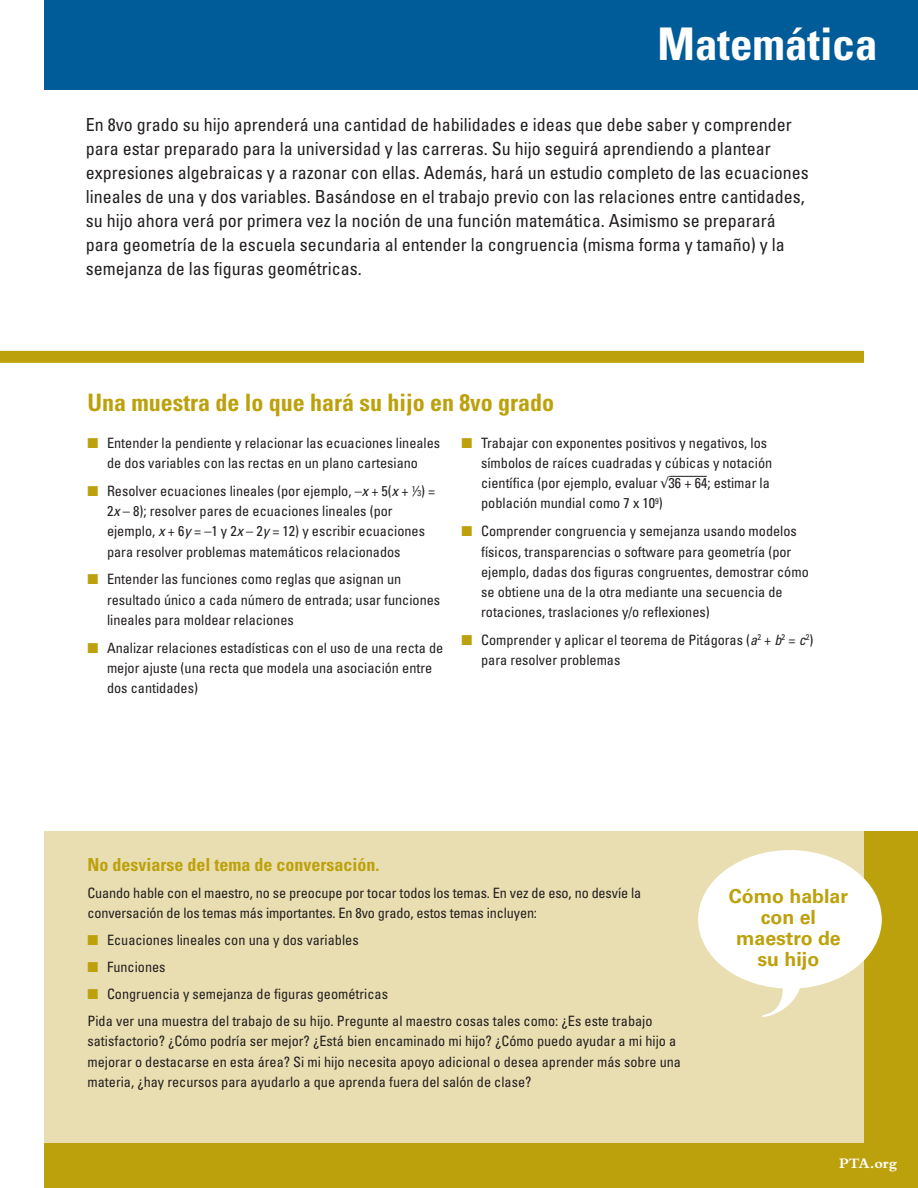
<style>
.page{position:relative;width:918px;height:1188px;background:#fff}
.page>*{position:absolute;margin:0;border:0;box-sizing:border-box;transform-origin:0 0}
.t1{font:700 condensed 45px "Univers LT Std";color:#fff}
.t2{font:700 condensed 24px "Univers LT Std";color:#bda10c}
.t3{font:700 19.5px/21px "Univers LT Std";color:#bda10c;text-align:center}
.t4{font:condensed 18px/24px "Univers LT Std";color:#231f20}
.t5{font:700 condensed 18px "Univers LT Std";color:#bda10c}
.t6{font:700 15px "Bembo Std";color:#fff}
.t7{font:condensed 14.25px/20.2px "Univers LT Std";color:#231f20}
.s1{color:#bda10c}
.s2{font-style:italic}
.s3{font-size:8.55px}
</style>
<div class="page">
<div style="left:44px;top:832px;width:871px;height:356px;background:#e9deb1"></div>
<div style="left:865px;top:832px;width:53px;height:356px;background:#bda10c"></div>
<div style="left:44px;top:1143px;width:824px;height:45px;background:#bda10c"></div>
<div style="left:44px;top:0;width:874px;height:90px;background:#005c99"></div>
<div style="left:0;top:351px;width:864px;height:12px;background:#bda10c"></div>
<div style="left:698px;top:850px;width:184px;height:139px;background:#fff;border-radius:50%"></div>
<svg style="left:754px;top:983px;width:47px;height:34px"></svg>
<hr style="left:669px;top:476px;width:38px;height:1px;background:#231f20">
<p class="t1" style="left:658px;top:16px;width:222px">Matemática</p>
<p class="t4" style="left:86px;top:112px;width:724px">En 8vo grado su hijo aprenderá una cantidad de habilidades e ideas que debe saber y comprender para estar preparado para la universidad y las carreras. Su hijo seguirá aprendiendo a plantear expresiones algebraicas y a razonar con ellas. Además, hará un estudio completo de las ecuaciones lineales de una y dos variables. Basándose en el trabajo previo con las relaciones entre cantidades, su hijo ahora verá por primera vez la noción de una función matemática. Asimismo se preparará para geometría de la escuela secundaria al entender la congruencia (misma forma y tamaño) y la semejanza de las figuras geométricas.</p>
<p class="t2" style="left:88px;top:388px;width:468px">Una muestra de lo que hará su hijo en 8vo grado</p>
<p class="t7" style="left:88px;top:432px;width:354px;text-align:center"><span class="s1">■</span> Entender la pendiente y relacionar las ecuaciones lineales de dos variables con las rectas en un plano cartesiano</p>
<p class="t7" style="left:107px;top:480px;width:330px;text-indent:-20px"><span class="s1">■</span> Resolver ecuaciones lineales (por ejemplo, –<span class="s2">x</span> + 5(<span class="s2">x</span> + <sup>1</sup>⁄<span class="s3">3</span>) = 2<span class="s2">x</span> – 8); resolver pares de ecuaciones lineales (por ejemplo, <span class="s2">x</span> + 6<span class="s2">y</span> = –1 y 2<span class="s2">x</span> – 2<span class="s2">y</span> = 12) y escribir ecuaciones para resolver problemas matemáticos relacionados</p>
<p class="t7" style="left:107px;top:569px;width:335px;text-indent:-20px"><span class="s1">■</span> Entender las funciones como reglas que asignan un resultado único a cada número de entrada; usar funciones lineales para moldear relaciones</p>
<p class="t7" style="left:107px;top:637px;width:338px;text-indent:-20px"><span class="s1">■</span> Analizar relaciones estadísticas con el uso de una recta de mejor ajuste (una recta que modela una asociación entre dos cantidades)</p>
<p class="t7" style="left:481px;top:432px;width:293px;text-indent:-20px"><span class="s1">■</span> Trabajar con exponentes positivos y negativos, los símbolos de raíces cuadradas y cúbicas y notación científica (por ejemplo, evaluar √36 + 64; estimar la población mundial como 7 x 10<sup>9</sup>)</p>
<p class="t7" style="left:481px;top:521px;width:329px;text-indent:-20px"><span class="s1">■</span> Comprender congruencia y semejanza usando modelos físicos, transparencias o software para geometría (por ejemplo, dadas dos figuras congruentes, demostrar cómo se obtiene una de la otra mediante una secuencia de rotaciones, traslaciones y/o reflexiones)</p>
<p class="t7" style="left:481px;top:630px;width:334px;text-indent:-20px"><span class="s1">■</span> Comprender y aplicar el teorema de Pitágoras (<span class="s2">a</span><sup>2</sup> + <span class="s2">b</span><sup>2</sup> = <span class="s2">c</span><sup>2</sup>) para resolver problemas</p>
<p class="t5" style="left:88px;top:853px;width:293px">No desviarse del tema de conversación.</p>
<p class="t7" style="left:88px;top:883px;width:555px">Cuando hable con el maestro, no se preocupe por tocar todos los temas. En vez de eso, no desvíe la conversación de los temas más importantes. En 8vo grado, estos temas incluyen:</p>
<p class="t7" style="left:88px;top:930px;width:273px"><span class="s1">■</span> Ecuaciones lineales con una y dos variables</p>
<p class="t7" style="left:88px;top:957px;width:80px"><span class="s1">■</span> Funciones</p>
<p class="t7" style="left:88px;top:984px;width:302px"><span class="s1">■</span> Congruencia y semejanza de figuras geométricas</p>
<p class="t7" style="left:88px;top:1011px;width:595px">Pida ver una muestra del trabajo de su hijo. Pregunte al maestro cosas tales como: ¿Es este trabajo satisfactorio? ¿Cómo podría ser mejor? ¿Está bien encaminado mi hijo? ¿Cómo puedo ayudar a mi hijo a mejorar o destacarse en esta área? Si mi hijo necesita apoyo adicional o desea aprender más sobre una materia, ¿hay recursos para ayudarlo a que aprenda fuera del salón de clase?</p>
<p class="t3" style="left:729px;top:886px;width:121px">Cómo hablar con el maestro de su hijo</p>
<p class="t6" style="left:839px;top:1155px;width:60px">PTA.org</p>
</div>
